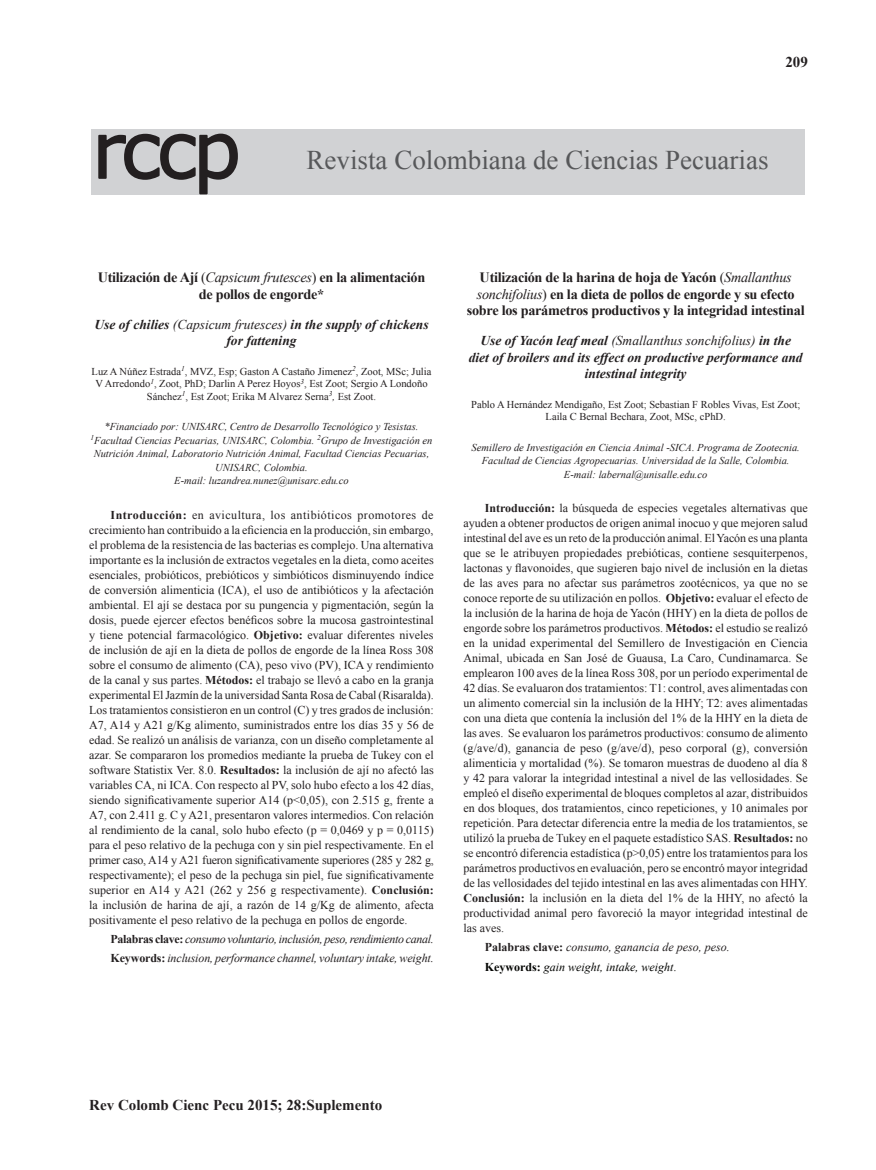
<style>
.page{position:relative;width:876px;height:1170px;background:#fff}
.page>*{position:absolute;margin:0;border:0;box-sizing:border-box;transform-origin:0 0}
.t1{font:27px "Times New Roman";color:#57585a}
.t2{font:700 15px "Times New Roman";color:#231f20}
.t3{font:700 14.25px/16.5px "Times New Roman";letter-spacing:-.02em;color:#231f20;text-align:center}
.t4{font:italic 700 13.5px/16.5px "Times New Roman";color:#231f20;text-align:center}
.t5{font:12px/15px "Times New Roman";color:#231f20;text-align:justify}
.t6{font:italic 12px/19.2px "Times New Roman";letter-spacing:-.01em;color:#231f20}
.t7{font:italic 10.5px/13.5px "Times New Roman";color:#231f20;text-align:center}
.t8{font:10.5px/12.6px "Times New Roman";color:#231f20;text-align:center}
.s1{font-weight:400}
.s2{font-weight:400;font-style:italic}
.s3{font-style:italic}
.s4{font-weight:700}
.s5{font-weight:700;font-style:normal}
.s6{font-weight:700;font-style:normal;color:#040503}
.s7{color:#040503}
.s8{font-style:normal;color:#040503}
</style>
<div class="page">
<div style="left:92px;top:129px;width:713px;height:66px;background:#d1d2d4"></div>
<svg style="left:98px;top:133px;width:140px;height:62px"></svg>
<p class="t2" style="left:785px;top:51px;width:24px">209</p>
<h1 class="t1" style="left:307px;top:141px;width:463px">Revista Colombiana de Ciencias Pecuarias</h1>
<p class="t3" style="left:98px;top:269px;width:329px">Utilización de Ají <span class="s1">(</span><span class="s2">Capsicum frutesces</span><span class="s1">)</span> en la alimentación de pollos de engorde*</p>
<p class="t4" style="left:94px;top:315px;width:336px">Use of chilies <span class="s1">(Capsicum frutesces)</span> in the supply of chickens for fattening</p>
<p class="t8" style="left:92px;top:364px;width:341px">Luz A Núñez Estrada<sup>1</sup>, MVZ, Esp; Gaston A Castaño Jimenez<sup>2</sup>, Zoot, MSc; Julia<br>V Arredondo<sup>1</sup>, Zoot, PhD; Darlin A Perez Hoyos<sup>3</sup>, Est Zoot; Sergio A Londoño<br>Sánchez<sup>1</sup>, Est Zoot; Erika M Alvarez Serna<sup>3</sup><span class="s3">,</span> Est Zoot.</p>
<p class="t7" style="left:91px;top:419px;width:343px">*Financiado por: UNISARC, Centro de Desarrollo Tecnológico y Tesistas.<br><sup>1</sup>Facultad Ciencias Pecuarias, UNISARC, Colombia. <sup>2</sup>Grupo de Investigación en Nutrición Animal, Laboratorio Nutrición Animal, Facultad Ciencias Pecuarias, UNISARC, Colombia.<br>E-mail: luzandrea.nunez@unisarc.edu.co</p>
<p class="t5" style="left:89px;top:506px;width:346px;text-indent:21px"><span class="s4">Introducción:</span> en avicultura, los antibióticos promotores de crecimiento han contribuido a la eficiencia en la producción, sin embargo, el problema de la resistencia de las bacterias es complejo. Una alternativa importante es la inclusión de extractos vegetales en la dieta, como aceites esenciales, probióticos, prebióticos y simbióticos disminuyendo índice de conversión alimenticia (ICA), el uso de antibióticos y la afectación ambiental. El ají se destaca por su pungencia y pigmentación, según la dosis, puede ejercer efectos benéficos sobre la mucosa gastrointestinal y tiene potencial farmacológico. <span class="s4">Objetivo:</span> evaluar diferentes niveles de inclusión de ají en la dieta de pollos de engorde de la línea Ross 308 sobre el consumo de alimento (CA), peso vivo (PV), ICA y rendimiento de la canal y sus partes. <span class="s4">Métodos:</span> el trabajo se llevó a cabo en la granja experimental El Jazmín de la universidad Santa Rosa de Cabal (Risaralda).<br>Los tratamientos consistieron en un control (C) y tres grados de inclusión:<br>A7, A14 y A21 g/Kg alimento, suministrados entre los días 35 y 56 de edad. Se realizó un análisis de varianza, con un diseño completamente al azar. Se compararon los promedios mediante la prueba de Tukey con el software Statistix Ver. 8.0. <span class="s4">Resultados:</span> la inclusión de ají no afectó las variables CA, ni ICA. Con respecto al PV, solo hubo efecto a los 42 días, siendo significativamente superior A14 (p&lt;0,05), con 2.515 g, frente a A7, con 2.411 g. C y A21, presentaron valores intermedios. Con relación al rendimiento de la canal, solo hubo efecto (p = 0,0469 y p = 0,0115) para el peso relativo de la pechuga con y sin piel respectivamente. En el primer caso, A14 y A21 fueron significativamente superiores (285 y 282 g, respectivamente); el peso de la pechuga sin piel, fue significativamente superior en A14 y A21 (262 y 256 g respectivamente). <span class="s4">Conclusión: </span>la inclusión de harina de ají, a razón de 14 g/Kg de alimento, afecta positivamente el peso relativo de la pechuga en pollos de engorde.</p>
<p class="t6" style="left:111px;top:929px;width:325px"><span class="s5">Palabras clave:</span> consumo voluntario, inclusión, peso, rendimiento canal.<br><span class="s5">Keywords:</span> inclusion, performance channel, voluntary intake, weight.</p>
<p class="t3" style="left:467px;top:269px;width:339px">Utilización de la harina de hoja de Yacón <span class="s1">(</span><span class="s2">Smallanthus sonchifolius</span><span class="s1">)</span> en la dieta de pollos de engorde y su efecto sobre los parámetros productivos y la integridad intestinal</p>
<p class="t4" style="left:469px;top:332px;width:335px">Use of Yacón leaf meal <span class="s1">(Smallanthus sonchifolius)</span> in the diet of broilers and its effect on productive performance and intestinal integrity</p>
<p class="t8" style="left:471px;top:397px;width:331px">Pablo A Hernández Mendigaño, Est Zoot; Sebastian F Robles Vivas, Est Zoot;<br>Laila C Bernal Bechara, Zoot, MSc, cPhD.</p>
<p class="t7" style="left:472px;top:440px;width:330px">Semillero de Investigación en Ciencia Animal -SICA. Programa de Zootecnia.<br>Facultad de Ciencias Agropecuarias. Universidad de la Salle, Colombia.<br>E-mail: labernal@unisalle.edu.co</p>
<p class="t5" style="left:463px;top:500px;width:346px;text-indent:21px"><span class="s4">Introducción:</span> la búsqueda de especies vegetales alternativas que ayuden a obtener productos de origen animal inocuo y que mejoren salud intestinal del ave es un reto de la producción animal. El Yacón es una planta que se le atribuyen propiedades prebióticas, contiene sesquiterpenos, lactonas y flavonoides, que sugieren bajo nivel de inclusión en la dietas de las aves para no afectar sus parámetros zootécnicos, ya que no se conoce reporte de su utilización en pollos. <span class="s4">Objetivo:</span> evaluar el efecto de la inclusión de la harina de hoja de Yacón (HHY) en la dieta de pollos de engorde sobre los parámetros productivos. <span class="s4">Métodos:</span> el estudio se realizó en la unidad experimental del Semillero de Investigación en Ciencia Animal, ubicada en San José de Guausa, La Caro, Cundinamarca. Se emplearon 100 aves de la línea Ross 308, por un período experimental de 42 días. Se evaluaron dos tratamientos: T1: control, aves alimentadas con un alimento comercial sin la inclusión de la HHY; T2: aves alimentadas con una dieta que contenía la inclusión del 1% de la HHY en la dieta de las aves. Se evaluaron los parámetros productivos: consumo de alimento (g/ave/d), ganancia de peso (g/ave/d), peso corporal (g), conversión alimenticia y mortalidad (%). Se tomaron muestras de duodeno al día 8 y 42 para valorar la integridad intestinal a nivel de las vellosidades. Se empleó el diseño experimental de bloques completos al azar, distribuidos en dos bloques, dos tratamientos, cinco repeticiones, y 10 animales por repetición. Para detectar diferencia entre la media de los tratamientos, se utilizó la prueba de Tukey en el paquete estadístico SAS. <span class="s4">Resultados:</span> no se encontró diferencia estadística (p&gt;0,05) entre los tratamientos para los parámetros productivos en evaluación, pero se encontró mayor integridad de las vellosidades del tejido intestinal en las aves alimentadas con HHY.<br><span class="s4">Conclusión:</span> la inclusión en la dieta del 1% de la HHY, no afectó la productividad animal pero favoreció la mayor integridad intestinal de las aves.</p>
<p class="t6" style="left:485px;top:937px;width:246px"><span class="s5">Palabras clave:</span> consumo, ganancia de peso, peso.<br><span class="s6">Keywords:</span> <span class="s7">gain weight, intake, weight</span><span class="s8">.</span></p>
<p class="t2" style="left:89px;top:1093px;width:294px">Rev Colomb Cienc Pecu 2015; 28:Suplemento</p>
</div>
